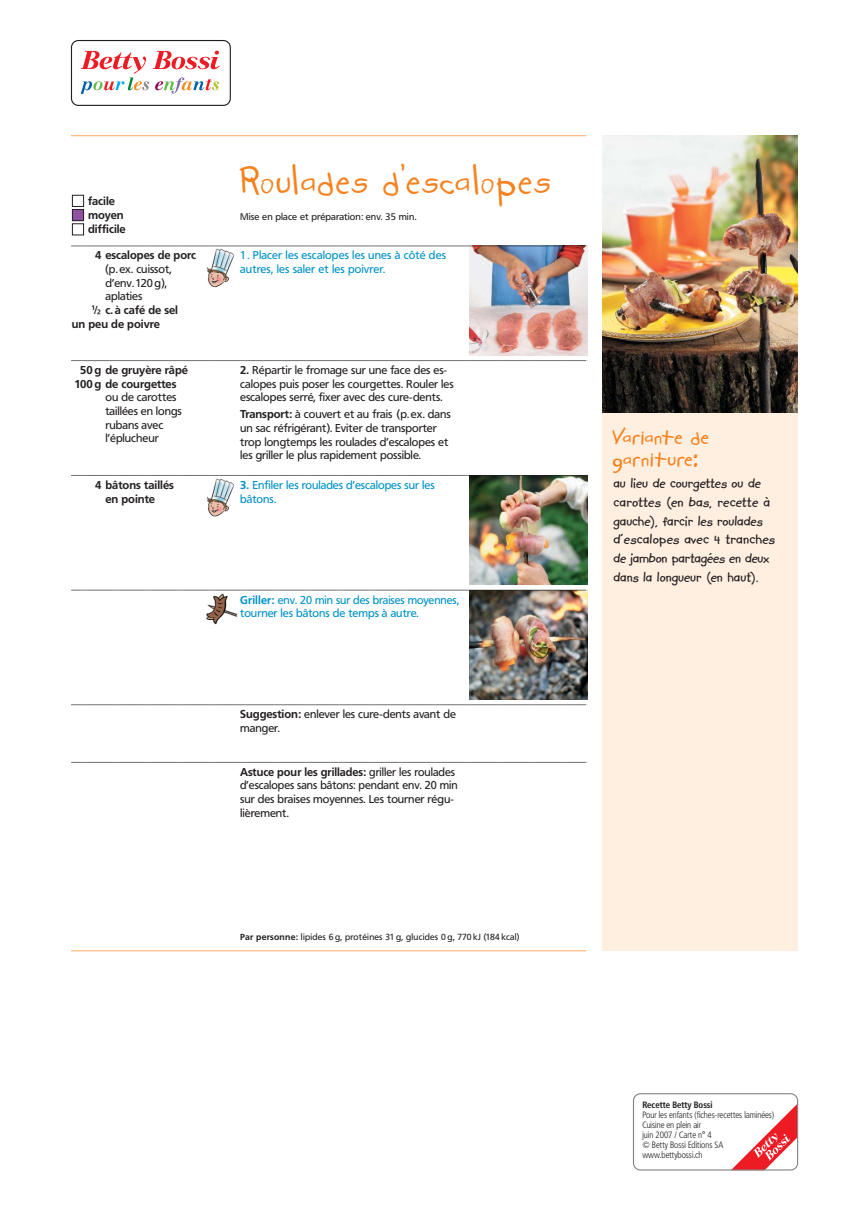
<style>
.page{position:relative;width:851px;height:1205px;background:#fff}
.page>*{position:absolute;margin:0;border:0;box-sizing:border-box;transform-origin:0 0}
.t1{font:700 45.12px "Kidstuff";color:#f5821f}
.t2{font:800 25px/22.2px "Kidstuff";letter-spacing:.025em;color:#f5821f}
.t3{font:700 15px/18.8px "Kidprint";color:#231f20}
.t4{font:11.25px/13.6px "Frutiger B Bn";color:#231f20}
.t5{font:11.25px/13.6px "Frutiger B Bn";color:#0092c8}
.t6{font:700 11.25px/13.6px "Frutiger B Bn";color:#231f20}
.t7{font:9.5px "Frutiger B Bn";letter-spacing:.01em;color:#231f20}
.t8{font:9px/10px "Frutiger B Bn Con Light";color:#231f20}
.t9{font:9px "Frutiger B Bn Con Bold";color:#231f20}
.t10{font:8.75px "Frutiger B Bn";letter-spacing:.025em;color:#231f20}
.s1{font-weight:700}
.s2{font-size:33.75px}
</style>
<div class="page">
<div style="left:602px;top:136px;width:195px;height:815px;background:#ffefe0"></div>
<hr style="left:71px;top:135px;width:515px;height:1px;background:#fcbc85">
<hr style="left:71px;top:950px;width:515px;height:1px;background:#fcbc85">
<svg style="left:633px;top:1093px;width:165px;height:77px"></svg>
<div style="left:71px;top:40px;width:160px;height:66px;border:1px solid #231f20;border-radius:7px"></div>
<svg style="left:81px;top:51px;width:139px;height:43px"></svg>
<img style="left:602px;top:136px;width:195px;height:276px">
<img style="left:469px;top:247px;width:118px;height:108px">
<img style="left:207px;top:248px;width:28px;height:40px">
<svg style="left:71px;top:246px;width:516px;height:1px"></svg>
<div style="left:72px;top:223px;width:12px;height:12px;border:1px solid #231f20"></div>
<div style="left:72px;top:209px;width:12px;height:12px;background:#8e52a1"></div>
<div style="left:72px;top:209px;width:12px;height:12px;border:1px solid #231f20"></div>
<div style="left:72px;top:195px;width:12px;height:12px;border:1px solid #231f20"></div>
<svg style="left:71px;top:360px;width:516px;height:1px"></svg>
<img style="left:469px;top:476px;width:118px;height:109px">
<img style="left:207px;top:478px;width:28px;height:39px">
<svg style="left:71px;top:475px;width:516px;height:1px"></svg>
<img style="left:469px;top:591px;width:118px;height:108px">
<img style="left:206px;top:593px;width:32px;height:32px">
<svg style="left:71px;top:590px;width:516px;height:1px"></svg>
<svg style="left:71px;top:704px;width:516px;height:1px"></svg>
<svg style="left:71px;top:762px;width:516px;height:1px"></svg>
<p class="t6" style="left:88px;top:194px;width:39px;line-height:14.2px">facile moyen difficile</p>
<p class="t6" style="left:95px;top:249px;width:103px">4 escalopes de porc</p>
<p class="t4" style="left:105px;top:263px;width:68px">(p.ex. cuissot, d’env. 120 g), aplaties</p>
<p class="t6" style="left:72px;top:304px;width:108px;text-indent:19px">¿ c. à café de sel un peu de poivre</p>
<p class="t6" style="left:75px;top:364px;width:115px;text-indent:6px">50 g de gruyère râpé<br>100 g de courgettes</p>
<p class="t4" style="left:105px;top:391px;width:78px">ou de carottes taillées en longs rubans avec l’éplucheur</p>
<p class="t6" style="left:105px;top:479px;width:70px;text-indent:-10px">4 bâtons taillés en pointe</p>
<h1 class="t1" style="left:240px;top:152px;width:315px">Roulades d’escalopes</h1>
<p class="t7" style="left:240px;top:212px;width:178px">Mise en place et préparation: env. 35 min.</p>
<p class="t5" style="left:240px;top:249px;width:207px">1. Placer les escalopes les unes à côté des autres, les saler et les poivrer.</p>
<p class="t4" style="left:240px;top:364px;width:215px"><span class="s1">2.</span> Répartir le fromage sur une face des es&shy;calopes puis poser les courgettes. Rouler les escalopes serré, fixer avec des cure-dents.</p>
<p class="t4" style="left:240px;top:408px;width:212px"><span class="s1">Transport:</span> à couvert et au frais (p.ex. dans un sac réfrigérant). Eviter de transporter trop longtemps les roulades d’escalopes et les griller le plus rapidement possible.</p>
<p class="t5" style="left:240px;top:479px;width:196px"><span class="s1">3.</span> Enfiler les roulades d’escalopes sur les bâtons.</p>
<p class="t5" style="left:240px;top:593px;width:220px"><span class="s1">Griller:</span> env. 20 min sur des braises moyennes, tourner les bâtons de temps à autre.</p>
<p class="t4" style="left:240px;top:708px;width:217px"><span class="s1">Suggestion:</span> enlever les cure-dents avant de manger.</p>
<p class="t4" style="left:240px;top:765px;width:219px"><span class="s1">Astuce pour les grillades:</span> griller les roulades d’escalopes sans bâtons: pendant env. 20 min sur des braises moyennes. Les tourner régu&shy;lièrement.</p>
<p class="t10" style="left:240px;top:932px;width:281px"><span class="s1">Par personne:</span> lipides 6 g, protéines 31 g, glucides 0 g, 770 kJ (184 kcal)</p>
<h2 class="t2" style="left:613px;top:424px;width:99px">Variante de garniture<span class="s2">:</span></h2>
<h3 class="t3" style="left:613px;top:475px;width:163px">au lieu de courgettes ou de carottes (en bas, recette à gauche), farcir les roulades d’escalopes avec 4 tranches de jambon partagées en deux dans la longueur (en haut).</h3>
<p class="t9" style="left:642px;top:1101px;width:72px">Recette Betty Bossi</p>
<p class="t8" style="left:642px;top:1110px;width:133px">Pour les enfants (fiches-recettes laminées)<br>Cuisine en plein air<br>juin 2007 / Carte n° 4<br>© Betty Bossi Editions SA www.bettybossi.ch</p>
</div>
